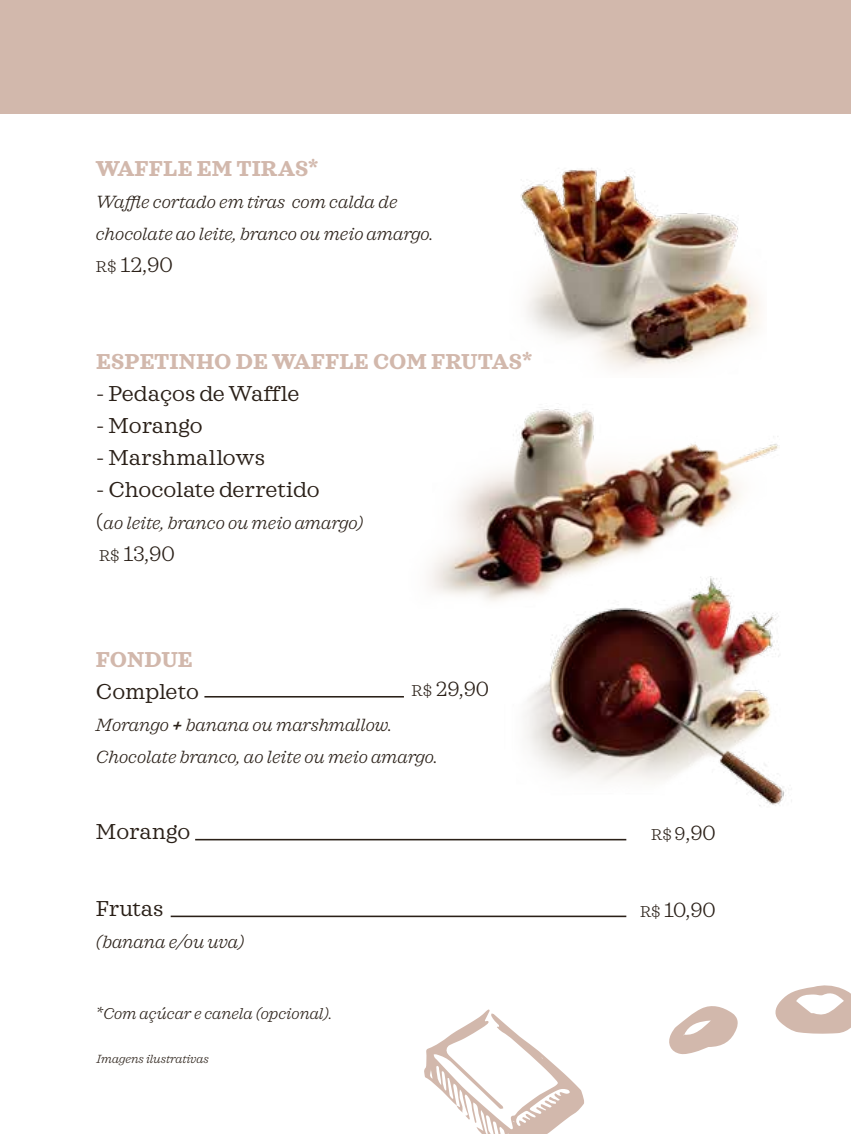
<style>
.page{position:relative;width:851px;height:1134px;background:#fff}
.page>*{position:absolute;margin:0;border:0;box-sizing:border-box;transform-origin:0 0}
.t1{font:22px "Sagona";color:#2a2018}
.t2{font:700 22px "Sagona";color:#d2b8ac}
.t3{font:300 21.4px "Sagona";color:#2a2018}
.t4{font:300 21px "Sagona";color:#2a2018}
.t5{font:italic 300 18px/32px "Sagona";color:#2a2018}
.t6{font:italic 300 16px "Sagona";color:#2a2018}
.t7{font:italic 300 12px "Sagona";color:#2a2018}
.s1{font-size:16px}
.s2{font-style:normal;font-size:21px}
.s3{font-weight:700}
.s4{font-size:18.8px}
</style>
<div class="page">
<img style="left:504px;top:632px;width:288px;height:208px">
<div style="left:0;top:0;width:850px;height:113px;background:#d2b8ac"></div>
<img style="left:429px;top:409px;width:350px;height:223px">
<img style="left:520px;top:168px;width:241px;height:202px">
<hr style="left:195px;top:839px;width:431px;height:1px;background:#2a2018">
<hr style="left:171px;top:915px;width:455px;height:2px;background:#2a2018">
<hr style="left:204px;top:696px;width:200px;height:1px;background:#2a2018">
<svg style="left:775px;top:985px;width:75px;height:49px"></svg>
<svg style="left:669px;top:1006px;width:69px;height:48px"></svg>
<svg style="left:424px;top:1009px;width:160px;height:125px"></svg>
<p class="t2" style="left:96px;top:155px;width:224px">WAFFLE EM TIRAS*</p>
<p class="t5" style="left:96px;top:186px;width:339px">Waffle cortado em tiras com calda de chocolate ao leite, branco ou meio amargo.</p>
<p class="t3" style="left:96px;top:253px;width:78px"><span class="s1">R$</span> 12,90</p>
<p class="t2" style="left:96px;top:348px;width:438px">ESPETINHO DE WAFFLE COM FRUTAS*</p>
<p class="t1" style="left:96px;top:381px;width:204px">- Pedaços de Waffle</p>
<p class="t1" style="left:96px;top:413px;width:108px">- Morango</p>
<p class="t1" style="left:96px;top:445px;width:170px">- Marshmallows</p>
<p class="t1" style="left:96px;top:477px;width:225px">- Chocolate derretido</p>
<p class="t5" style="left:96px;top:507px;width:268px"><span class="s2">(</span>ao leite, branco ou meio amargo)</p>
<p class="t3" style="left:99px;top:541px;width:77px"><span class="s1">R$</span> 13,90</p>
<p class="t2" style="left:96px;top:645px;width:98px">FONDUE</p>
<p class="t1" style="left:96px;top:678px;width:104px">Completo</p>
<p class="t5" style="left:96px;top:709px;width:343px">Morango <span class="s3">+</span> banana ou marshmallow.<br>Chocolate branco, ao leite ou meio amargo.</p>
<p class="t4" style="left:411px;top:676px;width:79px"><span class="s1">R$</span> 29,90</p>
<p class="t1" style="left:96px;top:819px;width:96px">Morango</p>
<p class="t1" style="left:96px;top:895px;width:69px">Frutas</p>
<p class="t5" style="left:96px;top:926px;width:150px">(banana e/ou uva)</p>
<p class="t6" style="left:95px;top:1004px;width:239px">*Com açúcar e canela (opcional).</p>
<p class="t7" style="left:96px;top:1052px;width:114px">Imagens ilustrativas</p>
<p class="t4" style="left:651px;top:821px;width:66px"><span class="s1">R$</span> <span class="s4">9</span>,90</p>
<p class="t4" style="left:640px;top:898px;width:77px"><span class="s1">R$</span> 10,90</p>
</div>
